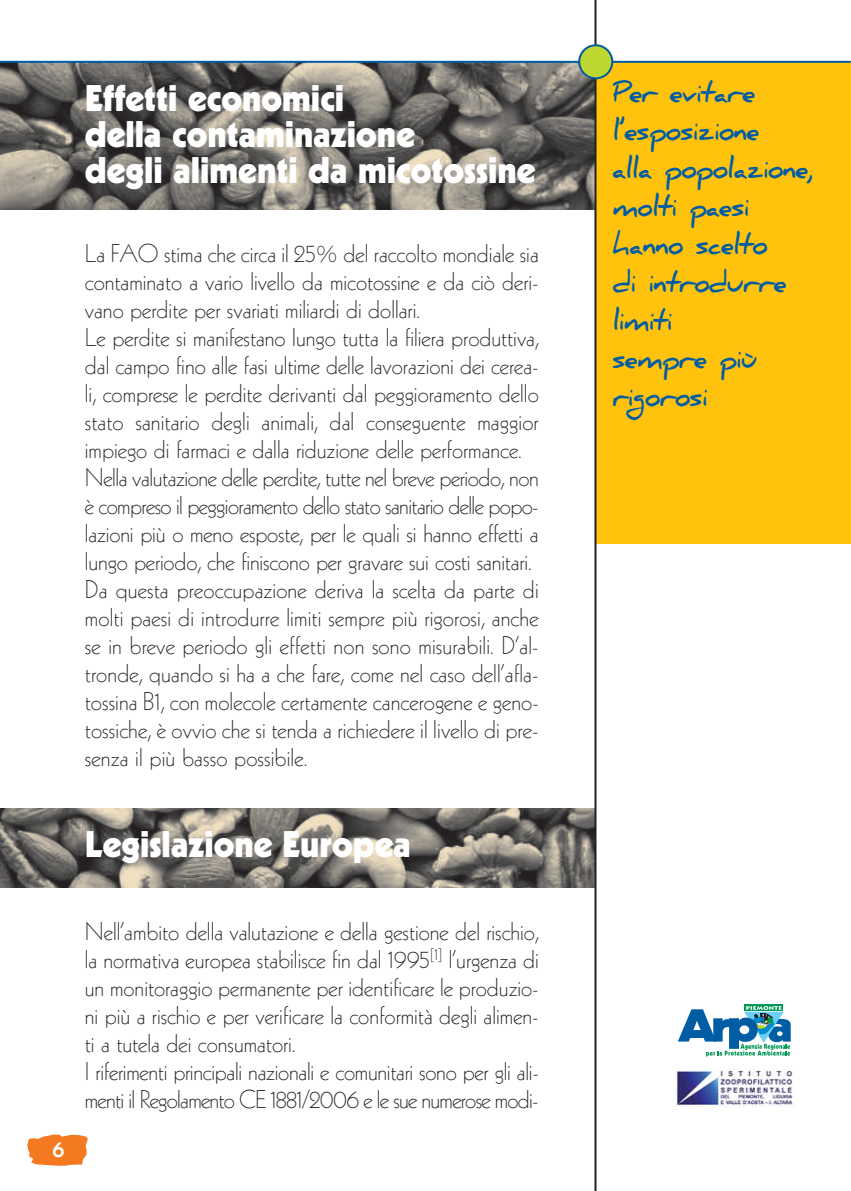
<style>
.page{position:relative;width:851px;height:1191px;background:#fff}
.page>*{position:absolute;margin:0;border:0;box-sizing:border-box;transform-origin:0 0}
.t1{font:900 36px/36px "Kabel";color:#fff}
.t2{font:700 28px/38px "Daniel";letter-spacing:-.03em;color:#005ca3;scale:.9 1}
.t3{font:300 25px/28px "Kabel";color:#231f20}
.t4{font:800 24px "Kabel";color:#fff}
</style>
<div class="page">
<div style="left:595px;top:62px;width:255px;height:482px;background:#ffc20d"></div>
<img style="left:0;top:63px;width:594px;height:146px">
<img style="left:0;top:808px;width:594px;height:80px">
<hr style="left:594px;top:0;width:2px;height:1191px;background:#231f20">
<hr style="left:0;top:61px;width:850px;height:2px;background:#005ca3">
<svg style="left:578px;top:44px;width:35px;height:35px"></svg>
<svg style="left:27px;top:1134px;width:61px;height:31px;background:#f58d42"></svg>
<div style="left:744px;top:1004px;width:38px;height:7px;background:#009855"></div>
<svg style="left:677px;top:1006px;width:113px;height:50px"></svg>
<img style="left:676px;top:1070px;width:118px;height:36px">
<h1 class="t1" style="left:85px;top:83px;width:452px">Effetti economici<br>della contaminazione<br>degli alimenti da micotossine</h1>
<p class="t3" style="left:85px;top:241px;width:455px">La FAO stima che circa il 25% del raccolto mondiale sia contaminato a vario livello da micotossine e da ciò deri&shy;vano perdite per svariati miliardi di dollari.<br>Le perdite si manifestano lungo tutta la filiera produttiva, dal campo fino alle fasi ultime delle lavorazioni dei cerea&shy;li, comprese le perdite derivanti dal peggioramento dello stato sanitario degli animali, dal conseguente maggior impiego di farmaci e dalla riduzione delle performance.<br>Nella valutazione delle perdite, tutte nel breve periodo, non è compreso il peggioramento dello stato sanitario delle popo&shy;lazioni più o meno esposte, per le quali si hanno effetti a lungo periodo, che finiscono per gravare sui costi sanitari.<br>Da questa preoccupazione deriva la scelta da parte di molti paesi di introdurre limiti sempre più rigorosi, anche se in breve periodo gli effetti non sono misurabili. D’al&shy;tronde, quando si ha a che fare, come nel caso dell’afla&shy;tossina B1, con molecole certamente cancerogene e geno&shy;tossiche, è ovvio che si tenda a richiedere il livello di pre&shy;senza il più basso possibile.</p>
<h1 class="t1" style="left:85px;top:829px;width:327px">Legislazione Europea</h1>
<p class="t4" style="left:53px;top:1139px;width:13px">6</p>
<p class="t3" style="left:85px;top:919px;width:455px">Nell’ambito della valutazione e della gestione del rischio, la normativa europea stabilisce fin dal 1995<sup>[1]</sup> l’urgenza di un monitoraggio permanente per identificare le produzio&shy;ni più a rischio e per verificare la conformità degli alimen&shy;ti a tutela dei consumatori.<br>I riferimenti principali nazionali e comunitari sono per gli ali&shy;menti il Regolamento CE 1881/2006 e le sue numerose modi-</p>
<p class="t2" style="left:612px;top:73px;width:226px">Per evitare l’esposizione<br>alla popolazione, molti paesi hanno scelto<br>di introdurre limiti<br>sempre più rigorosi</p>
</div>
